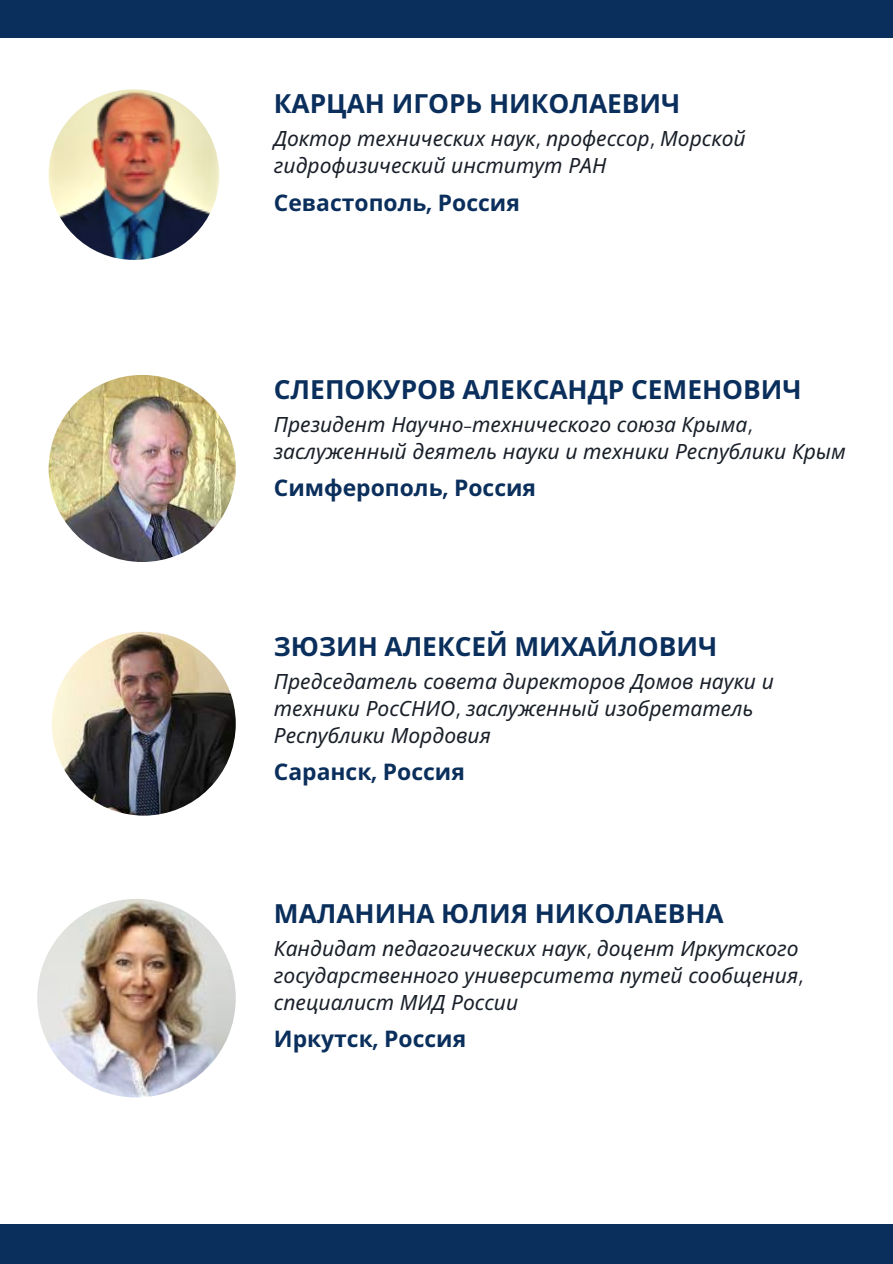
<style>
.page{position:relative;width:893px;height:1264px;background:#fff}
.page>*{position:absolute;margin:0;border:0;box-sizing:border-box;transform-origin:0 0}
.t1{font:700 26.25px "Noto Sans";color:#0b2f5c}
.t2{font:700 22.8px "Noto Sans";color:#0b2f5c}
.t3{font:italic 21px/27px "Noto Sans";color:#1a2029}
.s1{font-family:"Glacial Indifference"}
</style>
<div class="page">
<div style="left:0;top:1224px;width:892px;height:39px;background:#0b2f5c"></div>
<div style="left:0;top:0;width:892px;height:38px;background:#0b2f5c"></div>
<img style="left:49px;top:375px;width:187px;height:187px;border-radius:50%">
<img style="left:52px;top:631px;width:184px;height:184px;border-radius:50%">
<img style="left:37px;top:898px;width:199px;height:199px;border-radius:50%">
<img style="left:49px;top:89px;width:170px;height:171px;border-radius:50%">
<p class="t1" style="left:274px;top:85px;width:408px">КАРЦАН ИГОРЬ НИКОЛАЕВИЧ</p>
<p class="t3" style="left:274px;top:124px;width:473px">Доктор технических наук<span class="s1">,</span> профессор<span class="s1">,</span> Морской гидрофизический институт РАН</p>
<p class="t2" style="left:274px;top:186px;width:247px">Севастополь<span class="s1">,</span> Россия</p>
<p class="t1" style="left:274px;top:371px;width:529px">СЛЕПОКУРОВ АЛЕКСАНДР СЕМЕНОВИЧ</p>
<p class="t3" style="left:274px;top:410px;width:573px">Президент Научно<span class="s1">-</span>технического союза Крыма<span class="s1">, </span>заслуженный деятель науки и техники Республики Крым</p>
<p class="t2" style="left:274px;top:472px;width:264px">Симферополь<span class="s1">,</span> Россия</p>
<p class="t1" style="left:274px;top:627px;width:445px">ЗЮЗИН АЛЕКСЕЙ МИХАЙЛОВИЧ</p>
<p class="t3" style="left:274px;top:667px;width:501px">Председатель совета директоров Домов науки и техники РосСНИО<span class="s1">,</span> заслуженный изобретатель<br>Республики Мордовия</p>
<p class="t2" style="left:274px;top:755px;width:192px">Саранск<span class="s1">,</span> Россия</p>
<p class="t1" style="left:274px;top:894px;width:451px">МАЛАНИНА ЮЛИЯ НИКОЛАЕВНА</p>
<p class="t3" style="left:274px;top:934px;width:530px">Кандидат педагогических наук<span class="s1">,</span> доцент Иркутского государственного университета путей сообщения<span class="s1">, </span>специалист МИД России</p>
<p class="t2" style="left:274px;top:1023px;width:194px">Иркутск<span class="s1">,</span> Россия</p>
</div>
